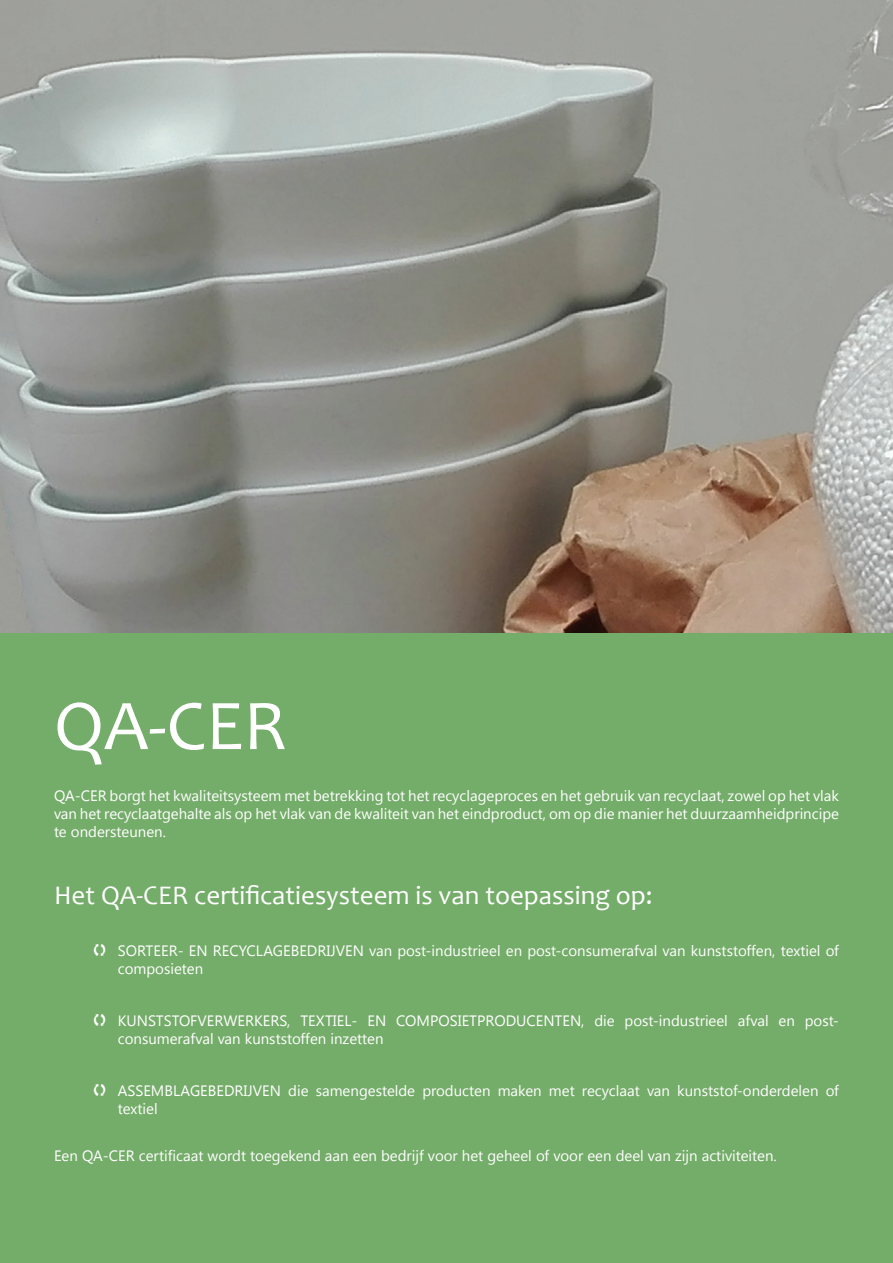
<style>
.page{position:relative;width:893px;height:1263px;background:#fff}
.page>*{position:absolute;margin:0;border:0;box-sizing:border-box;transform-origin:0 0}
.t1{font:72px "Candara";color:#fff}
.t2{font:27px "Candara";color:#fff}
.t3{font:15px/18px "Segoe UI";color:#fff}
</style>
<div class="page">
<div style="left:0;top:631px;width:893px;height:632px;background:#74ac69"></div>
<img style="left:0;top:0;width:893px;height:633px">
<p class="t1" style="left:54px;top:680px;width:235px">QA-CER</p>
<p class="t3" style="left:54px;top:786px;width:786px;text-align:justify">QA-CER borgt het kwaliteitsysteem met betrekking tot het recyclageproces en het gebruik van recyclaat, zowel op het vlak van het recyclaatgehalte als op het vlak van de kwaliteit van het eindproduct, om op die manier het duurzaamheidprincipe te ondersteunen.</p>
<p class="t2" style="left:54px;top:878px;width:600px">Het QA-CER certificatiesysteem is van toepassing op:</p>
<p class="t3" style="left:118px;top:940px;width:723px">SORTEER- EN RECYCLAGEBEDRIJVEN van post-industrieel en post-consumerafval van kunststoffen, textiel of composieten</p>
<p class="t3" style="left:118px;top:1010px;width:723px">KUNSTSTOFVERWERKERS, TEXTIEL- EN COMPOSIETPRODUCENTEN, die post-industrieel afval en post&shy;consumerafval van kunststoffen inzetten</p>
<p class="t3" style="left:118px;top:1080px;width:723px">ASSEMBLAGEBEDRIJVEN die samengestelde producten maken met recyclaat van kunststof-onderdelen of textiel</p>
<p class="t3" style="left:54px;top:1146px;width:724px">Een QA-CER certificaat wordt toegekend aan een bedrijf voor het geheel of voor een deel van zijn activiteiten.</p>
</div>
